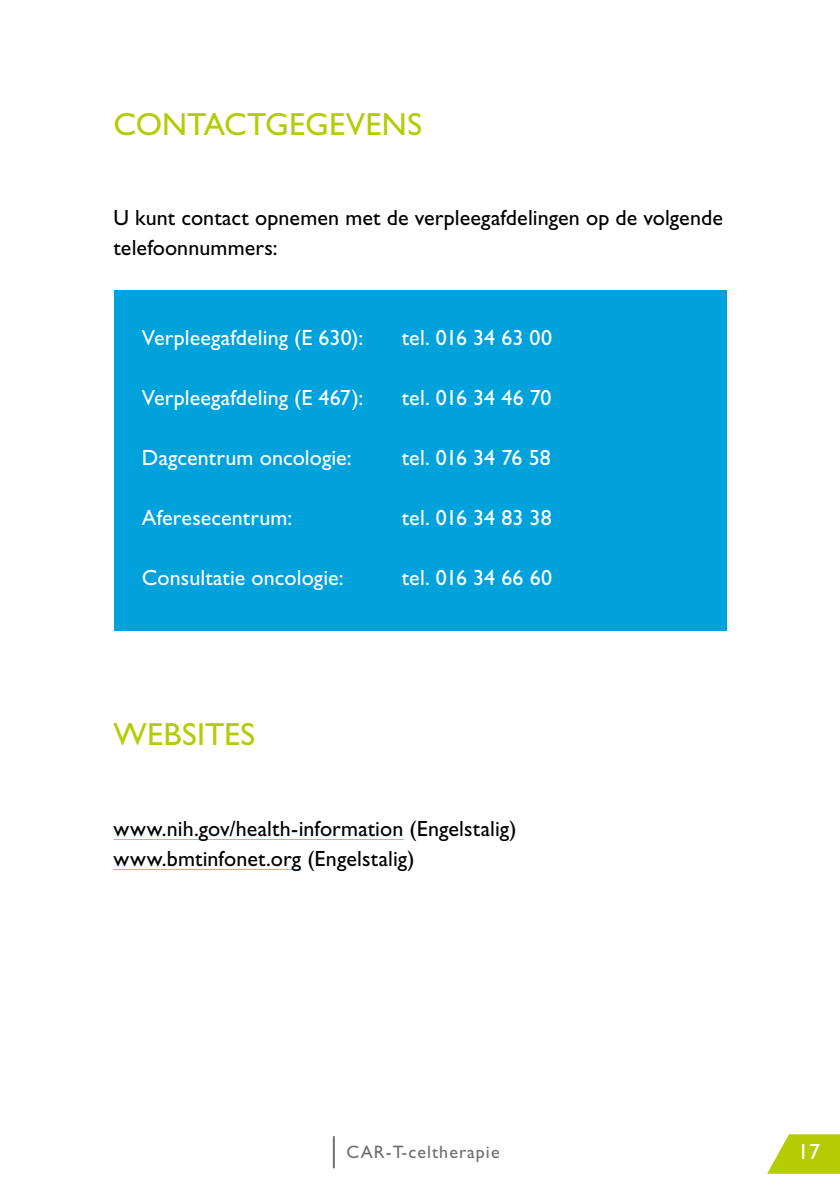
<style>
.page{position:relative;width:840px;height:1191px;background:#fff}
.page>*{position:absolute;margin:0;border:0;box-sizing:border-box;transform-origin:0 0}
.t1{font:32px "Gill Sans Std";letter-spacing:.005em;color:#b4cc04}
.t2{font:22px "Gill Sans Std";letter-spacing:.005em;color:#fff}
.t3{font:22px/30px "Gill Sans Std";letter-spacing:.005em;color:#000}
.t4{font:18px "Gill Sans Std";letter-spacing:.06em;color:#706f6f}
</style>
<div class="page">
<svg style="left:767px;top:1134px;width:72px;height:39px"></svg>
<hr style="left:332px;top:1136px;width:2px;height:32px;background:#706f6f">
<div style="left:113px;top:290px;width:613px;height:340px;background:#00a2dc"></div>
<hr style="left:113px;top:839px;width:290px;height:1px;background:#88bee1">
<hr style="left:113px;top:869px;width:188px;height:1px;background:#88bee1">
<h1 class="t1" style="left:113px;top:106px;width:310px">CONTACTGEGEVENS</h1>
<p class="t3" style="left:113px;top:203px;width:610px">U kunt contact opnemen met de verpleegafdelingen op de volgende telefoonnummers:</p>
<p class="t2" style="left:142px;top:325px;width:223px">Verpleegafdeling (E 630):</p>
<p class="t2" style="left:401px;top:325px;width:152px">tel. 016 34 63 00</p>
<p class="t2" style="left:142px;top:385px;width:223px">Verpleegafdeling (E 467):</p>
<p class="t2" style="left:401px;top:385px;width:151px">tel. 016 34 46 70</p>
<p class="t2" style="left:142px;top:445px;width:211px">Dagcentrum oncologie:</p>
<p class="t2" style="left:401px;top:445px;width:150px">tel. 016 34 76 58</p>
<p class="t2" style="left:142px;top:505px;width:152px">Aferesecentrum:</p>
<p class="t2" style="left:401px;top:505px;width:151px">tel. 016 34 83 38</p>
<p class="t2" style="left:142px;top:565px;width:203px">Consultatie oncologie:</p>
<p class="t2" style="left:401px;top:565px;width:152px">tel. 016 34 66 60</p>
<h1 class="t1" style="left:113px;top:716px;width:143px">WEBSITES</h1>
<p class="t3" style="left:113px;top:813px;width:404px">www.nih.gov/health-information (Engelstalig) www.bmtinfonet.org (Engelstalig)</p>
<p class="t4" style="left:346px;top:1141px;width:155px">CAR-T-celtherapie</p>
<p class="t2" style="left:797px;top:1138px;width:23px">17</p>
</div>
